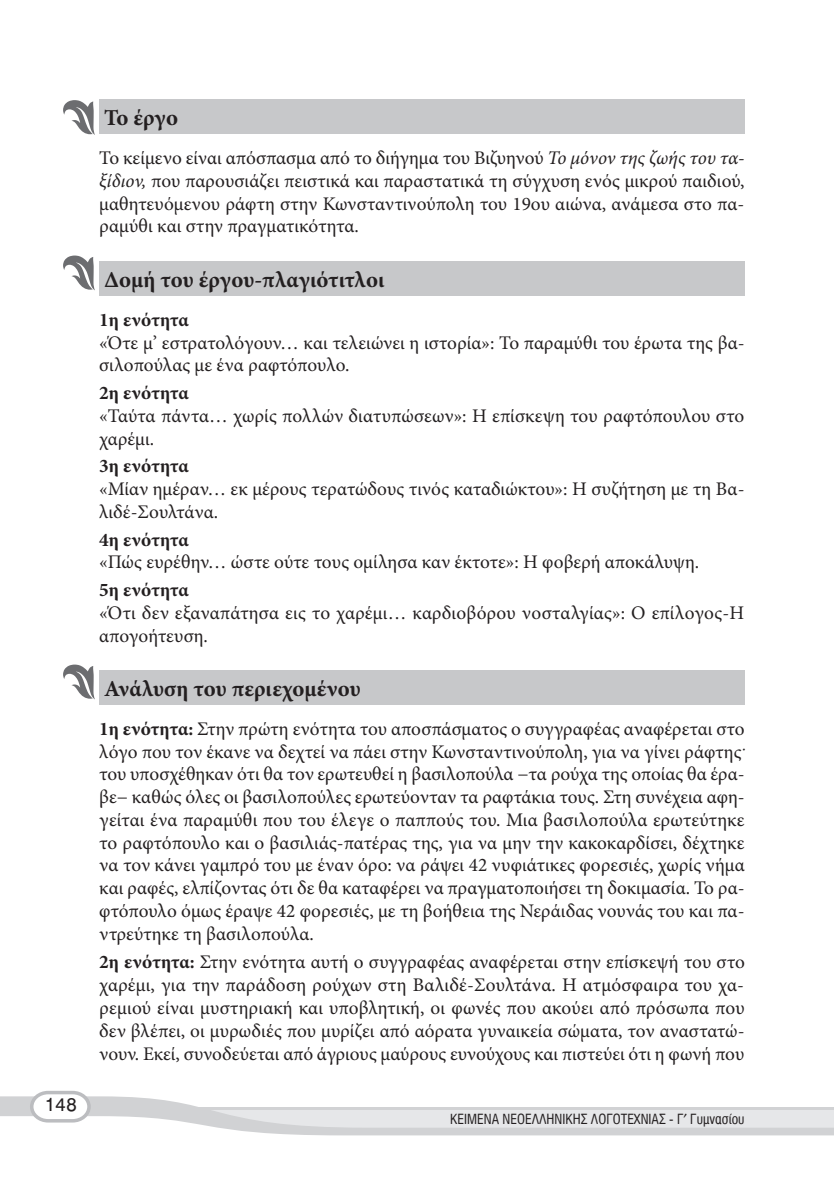
<style>
.page{position:relative;width:834px;height:1191px;background:#fff}
.page>*{position:absolute;margin:0;border:0;box-sizing:border-box;transform-origin:0 0}
.t1{font:58.1px "Type Embellishments One Let Plain";color:#6c6d70}
.t2{font:700 22.75px "Minion Pro";color:#231f20}
.t3{font:19.25px/22.8px "Minion Pro";color:#231f20}
.t4{font:700 19.25px "Minion Pro";color:#231f20}
.t5{font:18.38px "Mg Helvetica";color:#231f20}
.t6{font:14px "Mg Helvetica Cond";color:#231f20}
.s1{font-style:italic}
.s2{font-weight:700}
</style>
<div class="page">
<div style="left:99px;top:99px;width:645px;height:35px;background:#c7c8ca"></div>
<div style="left:99px;top:261px;width:645px;height:35px;background:#c7c8ca"></div>
<div style="left:99px;top:670px;width:645px;height:34px;background:#c7c8ca"></div>
<svg style="left:0;top:1096px;width:833px;height:20px"></svg>
<svg style="left:111px;top:1116px;width:722px;height:20px;background:#e1e2e4"></svg>
<svg style="left:28px;top:1090px;width:64px;height:33px"></svg>
<svg style="left:683px;top:1113px;width:3px;height:4px"></svg>
<h1 class="t1" style="left:60px;top:94px;width:39px">C</h1>
<p class="t2" style="left:104px;top:104px;width:75px">Το έργο</p>
<p class="t3" style="left:99px;top:147px;width:646px;text-align:justify">Το κείμενο είναι απόσπασμα από το διήγημα του Βιζυηνού <span class="s1">Το μόνον της ζωής του τα&shy;ξίδιον,</span> που παρουσιάζει πειστικά και παραστατικά τη σύγχυση ενός μικρού παιδιού, μαθητευόμενου ράφτη στην Κωνσταντινούπολη του 19ου αιώνα, ανάμεσα στο πα&shy;ραμύθι και στην πραγματικότητα.</p>
<p class="t2" style="left:104px;top:266px;width:282px">Δομή του έργου-πλαγιότιτλοι</p>
<p class="t4" style="left:99px;top:308px;width:91px">1η ενότητα</p>
<p class="t3" style="left:99px;top:332px;width:646px">«Ότε μ’ εστρατολόγουν… και τελειώνει η ιστορία»: Το παραμύθι του έρωτα της βα&shy;σιλοπούλας με ένα ραφτόπουλο.</p>
<p class="t4" style="left:99px;top:381px;width:91px">2η ενότητα</p>
<p class="t3" style="left:99px;top:405px;width:646px">«Ταύτα πάντα… χωρίς πολλών διατυπώσεων»: Η επίσκεψη του ραφτόπουλου στο χαρέμι.</p>
<p class="t4" style="left:99px;top:454px;width:91px">3η ενότητα</p>
<p class="t3" style="left:99px;top:478px;width:646px">«Μίαν ημέραν… εκ μέρους τερατώδους τινός καταδιώκτου»: Η συζήτηση με τη Βα&shy;λιδέ-Σουλτάνα.</p>
<p class="t4" style="left:99px;top:528px;width:91px">4η ενότητα</p>
<p class="t3" style="left:99px;top:551px;width:601px">«Πώς ευρέθην… ώστε ούτε τους ομίλησα καν έκτοτε»: Η φοβερή αποκάλυψη.</p>
<p class="t4" style="left:99px;top:578px;width:91px">5η ενότητα</p>
<p class="t3" style="left:99px;top:602px;width:646px">«Ότι δεν εξαναπάτησα εις το χαρέμι… καρδιοβόρου νοσταλγίας»: Ο επίλογος-Η απογοήτευση.</p>
<p class="t2" style="left:104px;top:674px;width:258px">Ανάλυση του περιεχομένου</p>
<p class="t3" style="left:99px;top:718px;width:647px;text-align:justify"><span class="s2">1η ενότητα:</span> Στην πρώτη ενότητα του αποσπάσματος ο συγγραφέας αναφέρεται στο λόγο που τον έκανε να δεχτεί να πάει στην Κωνσταντινούπολη, για να γίνει ράφτης<span class="s1">. </span>του υποσχέθηκαν ότι θα τον ερωτευθεί η βασιλοπούλα −τα ρούχα της οποίας θα έρα&shy;βε− καθώς όλες οι βασιλοπούλες ερωτεύονταν τα ραφτάκια τους. Στη συνέχεια αφη&shy;γείται ένα παραμύθι που του έλεγε ο παππούς του. Μια βασιλοπούλα ερωτεύτηκε το ραφτόπουλο και ο βασιλιάς-πατέρας της, για να μην την κακοκαρδίσει, δέχτηκε να τον κάνει γαμπρό του με έναν όρο: να ράψει 42 νυφιάτικες φορεσιές, χωρίς νήμα και ραφές, ελπίζοντας ότι δε θα καταφέρει να πραγματοποιήσει τη δοκιμασία. Το ρα&shy;φτόπουλο όμως έραψε 42 φορεσιές, με τη βοήθεια της Νεράιδας νουνάς του και πα&shy;ντρεύτηκε τη βασιλοπούλα.</p>
<p class="t3" style="left:99px;top:951px;width:647px;text-align:justify"><span class="s2">2η ενότητα:</span> Στην ενότητα αυτή ο συγγραφέας αναφέρεται στην επίσκεψή του στο χαρέμι, για την παράδοση ρούχων στη Βαλιδέ-Σουλτάνα. Η ατμόσφαιρα του χα&shy;ρεμιού είναι μυστηριακή και υποβλητική, οι φωνές που ακούει από πρόσωπα που δεν βλέπει, οι μυρωδιές που μυρίζει από αόρατα γυναικεία σώματα, τον αναστατώ&shy;νουν. Εκεί, συνοδεύεται από άγριους μαύρους ευνούχους και πιστεύει ότι η φωνή που</p>
<h1 class="t1" style="left:60px;top:250px;width:39px">C</h1>
<h1 class="t1" style="left:60px;top:659px;width:39px">C</h1>
<p class="t5" style="left:44px;top:1093px;width:34px">148</p>
<p class="t6" style="left:450px;top:1111px;width:296px">ΚΕΙΜΕΝΑ ΝΕΟΕΛΛΗΝΙΚΗΣ ΛΟΓΟΤΕΧΝΙΑΣ - Γ Γυμνασίου</p>
</div>
